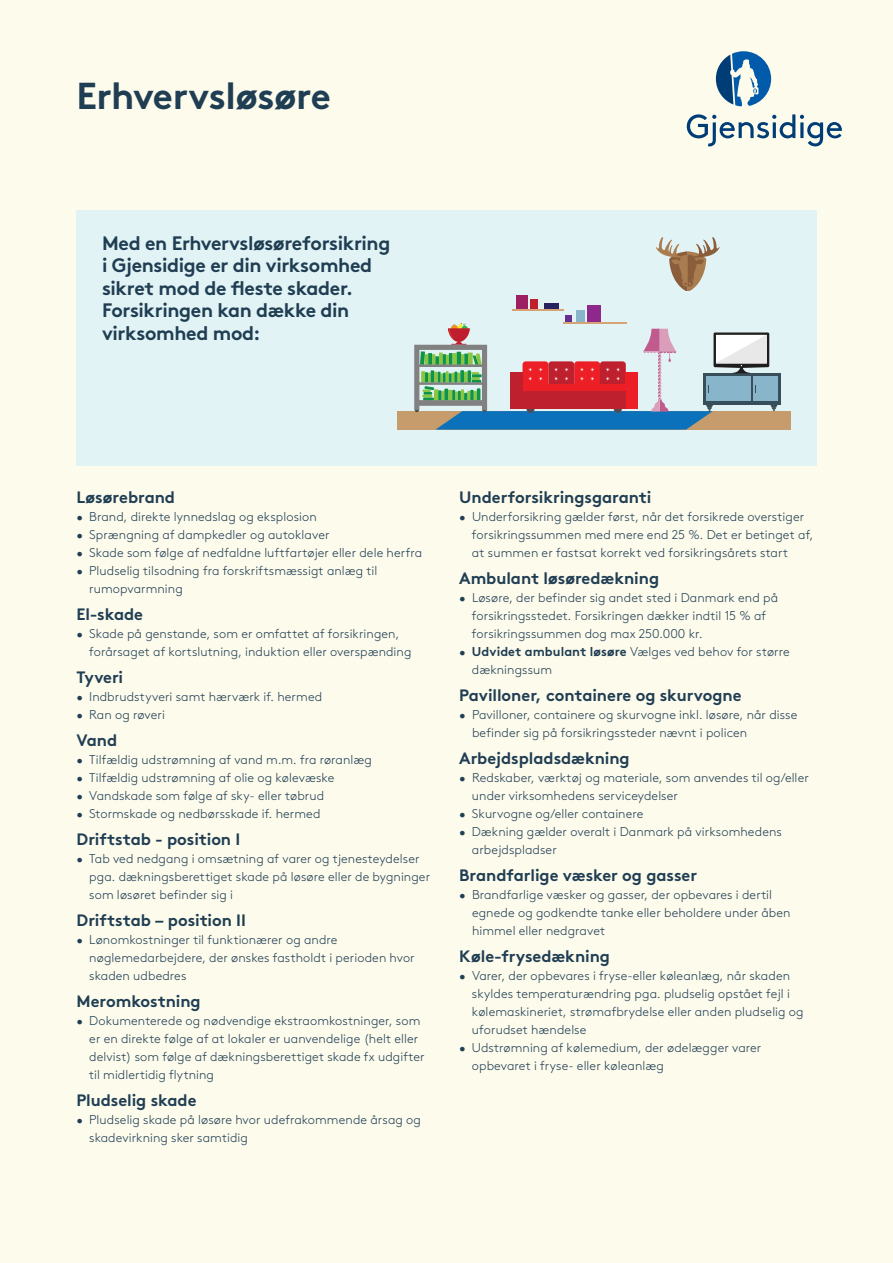
<style>
.page{position:relative;width:893px;height:1263px;background:#fdfbec}
.page>*{position:absolute;margin:0;border:0;box-sizing:border-box;transform-origin:0 0}
.t1{font:700 37.5px "Gjen Brown OT";letter-spacing:-.015em;color:#203e53}
.t2{font:700 19.5px/22.5px "Gjen Brown OT";letter-spacing:-.02em;color:#203e53}
.t3{font:16.5px "Gjen Brown OT Bold Alt";letter-spacing:-.005em;color:#203e53}
.t4{font:300 12.75px/18px "Gjen Brown OT";letter-spacing:.01em;color:#203e53}
.s1{font-family:"Gjen Brown OT Bold Alt";font-weight:400}
</style>
<div class="page">
<div style="left:77px;top:210px;width:357px;height:256px;background:#e2f3f5"></div>
<div style="left:434px;top:210px;width:382px;height:256px;background:#e2f3f5"></div>
<div style="left:398px;top:411px;width:393px;height:18px;background:#c69c6d"></div>
<hr style="left:512px;top:309px;width:51px;height:2px;background:#d6a474">
<hr style="left:563px;top:322px;width:64px;height:2px;background:#d6a474">
<div style="left:516px;top:295px;width:11px;height:14px;background:#9e2063"></div>
<div style="left:530px;top:299px;width:8px;height:10px;background:#bf202e"></div>
<div style="left:566px;top:315px;width:6px;height:7px;background:#642f90"></div>
<div style="left:576px;top:311px;width:9px;height:11px;background:#89b5ca"></div>
<div style="left:588px;top:305px;width:13px;height:17px;background:#8f288d"></div>
<div style="left:545px;top:304px;width:14px;height:5px;background:#27235f"></div>
<svg style="left:777px;top:373px;width:3px;height:31px"></svg>
<svg style="left:414px;top:323px;width:363px;height:107px"></svg>
<svg style="left:656px;top:237px;width:63px;height:54px"></svg>
<svg style="left:687px;top:114px;width:155px;height:32px"></svg>
<svg style="left:716px;top:51px;width:55px;height:55px"></svg>
<h1 class="t1" style="left:77px;top:66px;width:256px">Erhvervsløsøre</h1>
<h2 class="t2" style="left:102px;top:230px;width:290px">Med en Erhvervsløsøreforsikring i Gjensidige er din virksomhed sikret mod de fleste skader.<br>Forsikringen kan dække din virksomhed mod:</h2>
<p class="t3" style="left:77px;top:484px;width:100px">Løsørebrand</p>
<p class="t4" style="left:77px;top:506px;width:242px">• Brand, direkte lynnedslag og eksplosion</p>
<p class="t4" style="left:77px;top:524px;width:255px">• Sprængning af dampkedler og autoklaver</p>
<p class="t4" style="left:77px;top:542px;width:347px">• Skade som følge af nedfaldne luftfartøjer eller dele herfra</p>
<p class="t4" style="left:89px;top:560px;width:290px;text-indent:-13px">• Pludselig tilsodning fra forskriftsmæssigt anlæg til rumopvarmning</p>
<p class="t3" style="left:77px;top:601px;width:68px">El-skade</p>
<p class="t4" style="left:89px;top:623px;width:324px;text-indent:-13px">• Skade på genstande, som er omfattet af forsikringen, forårsaget af kortslutning, induktion eller overspænding</p>
<p class="t3" style="left:77px;top:664px;width:48px">Tyveri</p>
<p class="t4" style="left:77px;top:686px;width:247px">• Indbrudstyveri samt hærværk if. hermed</p>
<p class="t4" style="left:77px;top:704px;width:90px">• Ran og røveri</p>
<p class="t3" style="left:77px;top:727px;width:42px">Vand</p>
<p class="t4" style="left:77px;top:749px;width:297px">• Tilfældig udstrømning af vand m.m. fra røranlæg</p>
<p class="t4" style="left:76px;top:767px;width:259px">• Tilfældig udstrømning af olie og kølevæske</p>
<p class="t4" style="left:76px;top:785px;width:249px">• Vandskade som følge af sky- eller tøbrud</p>
<p class="t4" style="left:76px;top:803px;width:246px">• Stormskade og nedbørsskade if. hermed</p>
<p class="t3" style="left:77px;top:826px;width:165px">Driftstab - position I</p>
<p class="t4" style="left:89px;top:848px;width:342px;text-indent:-13px">• Tab ved nedgang i omsætning af varer og tjenesteydelser pga. dækningsberettiget skade på løsøre eller de bygninger som løsøret befinder sig i</p>
<p class="t3" style="left:77px;top:906px;width:171px">Driftstab – position II</p>
<p class="t4" style="left:89px;top:929px;width:327px;text-indent:-13px">• Lønomkostninger til funktionærer og andre nøglemedarbejdere, der ønskes fastholdt i perioden hvor skaden udbedres</p>
<p class="t3" style="left:77px;top:987px;width:126px">Meromkostning</p>
<p class="t4" style="left:89px;top:1010px;width:337px;text-indent:-13px">• Dokumenterede og nødvendige ekstraomkostninger, som er en direkte følge af at lokaler er uanvendelige (helt eller delvist) som følge af dækningsberettiget skade fx udgifter til midlertidig flytning</p>
<p class="t3" style="left:77px;top:1086px;width:121px">Pludselig skade</p>
<p class="t4" style="left:89px;top:1109px;width:333px;text-indent:-13px">• Pludselig skade på løsøre hvor udefrakommende årsag og skadevirkning sker samtidig</p>
<p class="t3" style="left:459px;top:484px;width:194px">Underforsikringsgaranti</p>
<p class="t4" style="left:472px;top:506px;width:343px;text-indent:-13px">• Underforsikring gælder først, når det forsikrede overstiger forsikringssummen med mere end 25 %. Det er betinget af, at summen er fastsat korrekt ved forsikringsårets start</p>
<p class="t3" style="left:459px;top:565px;width:201px">Ambulant løsøredækning</p>
<p class="t4" style="left:472px;top:587px;width:308px;text-indent:-13px">• Løsøre, der befinder sig andet sted i Danmark end på forsikringsstedet. Forsikringen dækker indtil 15 % af forsikringssummen dog max 250.000 kr.</p>
<p class="t4" style="left:472px;top:641px;width:319px;text-indent:-13px">• <span class="s1">Udvidet ambulant løsøre</span> Vælges ved behov for større dækningssum</p>
<p class="t3" style="left:459px;top:682px;width:284px">Pavilloner, containere og skurvogne</p>
<p class="t4" style="left:472px;top:704px;width:327px;text-indent:-13px">• Pavilloner, containere og skurvogne inkl. løsøre, når disse befinder sig på forsikringssteder nævnt i policen</p>
<p class="t3" style="left:459px;top:745px;width:172px">Arbejdspladsdækning</p>
<p class="t4" style="left:472px;top:767px;width:338px;text-indent:-13px">• Redskaber, værktøj og materiale, som anvendes til og/eller under virksomhedens serviceydelser</p>
<p class="t4" style="left:459px;top:803px;width:186px">• Skurvogne og/eller containere</p>
<p class="t4" style="left:472px;top:821px;width:311px;text-indent:-13px">• Dækning gælder overalt i Danmark på virksomhedens arbejdspladser</p>
<p class="t3" style="left:459px;top:862px;width:239px">Brandfarlige væsker og gasser</p>
<p class="t4" style="left:472px;top:884px;width:320px;text-indent:-13px">• Brandfarlige væsker og gasser, der opbevares i dertil egnede og godkendte tanke eller beholdere under åben himmel eller nedgravet</p>
<p class="t3" style="left:459px;top:942px;width:152px">Køle-frysedækning</p>
<p class="t4" style="left:472px;top:965px;width:333px;text-indent:-13px">• Varer, der opbevares i fryse-eller køleanlæg, når skaden skyldes temperaturændring pga. pludselig opstået fejl i kølemaskineriet, strømafbrydelse eller anden pludselig og uforudset hændelse</p>
<p class="t4" style="left:472px;top:1037px;width:291px;text-indent:-13px">• Udstrømning af kølemedium, der ødelægger varer opbevaret i fryse- eller køleanlæg</p>
</div>
